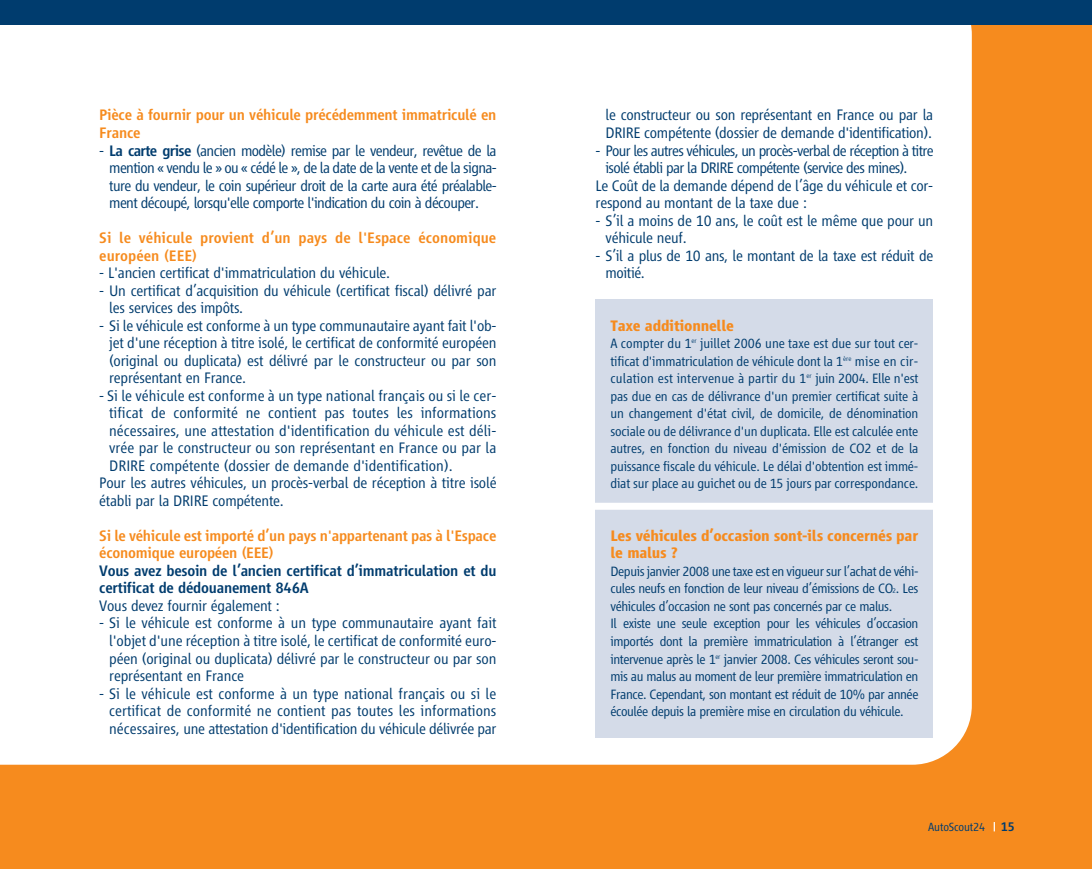
<style>
.page{position:relative;width:1092px;height:869px;background:#fff}
.page>*{position:absolute;margin:0;border:0;box-sizing:border-box;transform-origin:0 0}
.t1{font:300 15.75px/17.5px "Scout Vialog";letter-spacing:-.015em;color:#003c6e;text-align:justify}
.t2{font:500 15.75px/17.5px "Scout Vialog";letter-spacing:-.015em;color:#f68b1e}
.t3{font:300 15.75px "Scout Vialog";letter-spacing:-.045em;color:#003c6e}
.t4{font:500 15.75px/17.5px "Scout Vialog";letter-spacing:-.015em;color:#003c6e}
.t5{font:700 15.75px/17.5px "Scout Vialog";letter-spacing:-.015em;color:#f68b1e}
.t6{font:300 14px/17.5px "Scout Vialog";letter-spacing:-.03em;color:#003c6e;text-align:justify}
.t7{font:300 12.25px "Scout Vialog";letter-spacing:-.015em;color:#003c6e}
.s1{font-weight:500}
.s2{font-size:7px}
.s3{font-weight:500;font-size:13.12px}
</style>
<div class="page">
<div style="left:0;top:23px;width:1091px;height:845px;background:#f68b1e"></div>
<div style="left:0;top:25px;width:971px;height:739px;background:#fff"></div>
<div style="left:0;top:0;width:1091px;height:25px;background:#003c6e"></div>
<div style="left:595px;top:299px;width:338px;height:438px;background:#d4dbe8"></div>
<div style="left:590px;top:502px;width:353px;height:7px;background:#fff"></div>
<p class="t2" style="left:99px;top:108px;width:399px">Pièce à fournir pour un véhicule précédemment immatriculé en<br>France</p>
<p class="t1" style="left:109px;top:143px;width:389px;text-indent:-10px">- <span class="s1">La carte grise</span> (ancien modèle) remise par le vendeur, revêtue de la mention « vendu le » ou « cédé le », de la date de la vente et de la signa&shy;ture du vendeur, le coin supérieur droit de la carte aura été préalable&shy;ment découpé, lorsqu'elle comporte l'indication du coin à découper.</p>
<p class="t2" style="left:99px;top:230px;width:398px">Si le véhicule provient d’un pays de l'Espace économique européen (EEE)</p>
<p class="t1" style="left:99px;top:265px;width:292px">- L'ancien certificat d'immatriculation du véhicule.</p>
<p class="t1" style="left:109px;top:283px;width:389px;text-indent:-10px">- Un certificat d’acquisition du véhicule (certificat fiscal) délivré par les services des impôts.</p>
<p class="t1" style="left:109px;top:318px;width:389px;text-indent:-10px">- Si le véhicule est conforme à un type communautaire ayant fait l'ob&shy;jet d'une réception à titre isolé, le certificat de conformité européen (original ou duplicata) est délivré par le constructeur ou par son représentant en France.</p>
<p class="t1" style="left:99px;top:388px;width:398px">- Si le véhicule est conforme à un type national français ou si le cer-</p>
<p class="t1" style="left:109px;top:405px;width:388px">tificat de conformité ne contient pas toutes les informations</p>
<p class="t1" style="left:109px;top:423px;width:389px">nécessaires, une attestation d'identification du véhicule est déli-</p>
<p class="t1" style="left:109px;top:440px;width:389px">vrée par le constructeur ou son représentant en France ou par la</p>
<p class="t1" style="left:109px;top:458px;width:345px">DRIRE compétente (dossier de demande d'identification).</p>
<p class="t1" style="left:99px;top:475px;width:399px">Pour les autres véhicules, un procès-verbal de réception à titre isolé</p>
<p class="t1" style="left:99px;top:493px;width:186px">établi par la DRIRE compétente.</p>
<p class="t2" style="left:99px;top:528px;width:398px">Si le véhicule est importé d’un pays n'appartenant pas à l'Espace économique européen (EEE)</p>
<p class="t4" style="left:99px;top:563px;width:399px">Vous avez besoin de l’ancien certificat d’immatriculation et du certificat de dédouanement 846A</p>
<p class="t1" style="left:99px;top:598px;width:182px">Vous devez fournir également :</p>
<p class="t1" style="left:109px;top:615px;width:389px;text-indent:-10px">- Si le véhicule est conforme à un type communautaire ayant fait l'objet d'une réception à titre isolé, le certificat de conformité euro&shy;péen (original ou duplicata) délivré par le constructeur ou par son représentant en France</p>
<p class="t1" style="left:109px;top:685px;width:389px;text-indent:-10px">- Si le véhicule est conforme à un type national français ou si le certificat de conformité ne contient pas toutes les informations nécessaires, une attestation d'identification du véhicule délivrée par</p>
<p class="t1" style="left:605px;top:108px;width:329px">le constructeur ou son représentant en France ou par la<br>DRIRE compétente (dossier de demande d'identification).</p>
<p class="t3" style="left:595px;top:144px;width:339px">- Pour les autres véhicules, un procès-verbal de réception à titre</p>
<p class="t3" style="left:605px;top:162px;width:303px">isolé établi par la DRIRE compétente (service des mines).</p>
<p class="t1" style="left:595px;top:178px;width:339px">Le Coût de la demande dépend de l’âge du véhicule et cor-</p>
<p class="t1" style="left:595px;top:195px;width:213px">respond au montant de la taxe due :</p>
<p class="t1" style="left:605px;top:213px;width:329px;text-indent:-10px">- S’il a moins de 10 ans, le coût est le même que pour un véhicule neuf.</p>
<p class="t1" style="left:605px;top:248px;width:329px;text-indent:-10px">- S’il a plus de 10 ans, le montant de la taxe est réduit de moitié.</p>
<p class="t5" style="left:610px;top:318px;width:125px">Taxe additionnelle</p>
<p class="t6" style="left:610px;top:335px;width:309px">A compter du 1<sup>er</sup> juillet 2006 une taxe est due sur tout cer&shy;tificat d'immatriculation de véhicule dont la 1<sup>ère</sup> mise en cir&shy;culation est intervenue à partir du 1<sup>er</sup> juin 2004. Elle n'est pas due en cas de délivrance d'un premier certificat suite à un changement d'état civil, de domicile, de dénomination sociale ou de délivrance d'un duplicata. Elle est calculée ente autres, en fonction du niveau d'émission de CO2 et de la puissance fiscale du véhicule. Le délai d'obtention est immé&shy;diat sur place au guichet ou de 15 jours par correspondance.</p>
<p class="t5" style="left:610px;top:528px;width:309px">Les véhicules d’occasion sont-ils concernés par le malus ?</p>
<p class="t6" style="left:610px;top:563px;width:309px;text-align:left">Depuis janvier 2008 une taxe est en vigueur sur l’achat de véhi&shy;cules neufs en fonction de leur niveau d’émissions de CO<span class="s2">2</span>. Les véhicules d’occasion ne sont pas concernés par ce malus.<br>Il existe une seule exception pour les véhicules d’occasion importés dont la première immatriculation à l’étranger est intervenue après le 1<sup>er</sup> janvier 2008. Ces véhicules seront sou&shy;mis au malus au moment de leur première immatriculation en France. Cependant, son montant est réduit de 10% par année écoulée depuis la première mise en circulation du véhicule.</p>
<p class="t7" style="left:928px;top:822px;width:88px">AutoScout24 <span class="s3">15</span></p>
</div>
